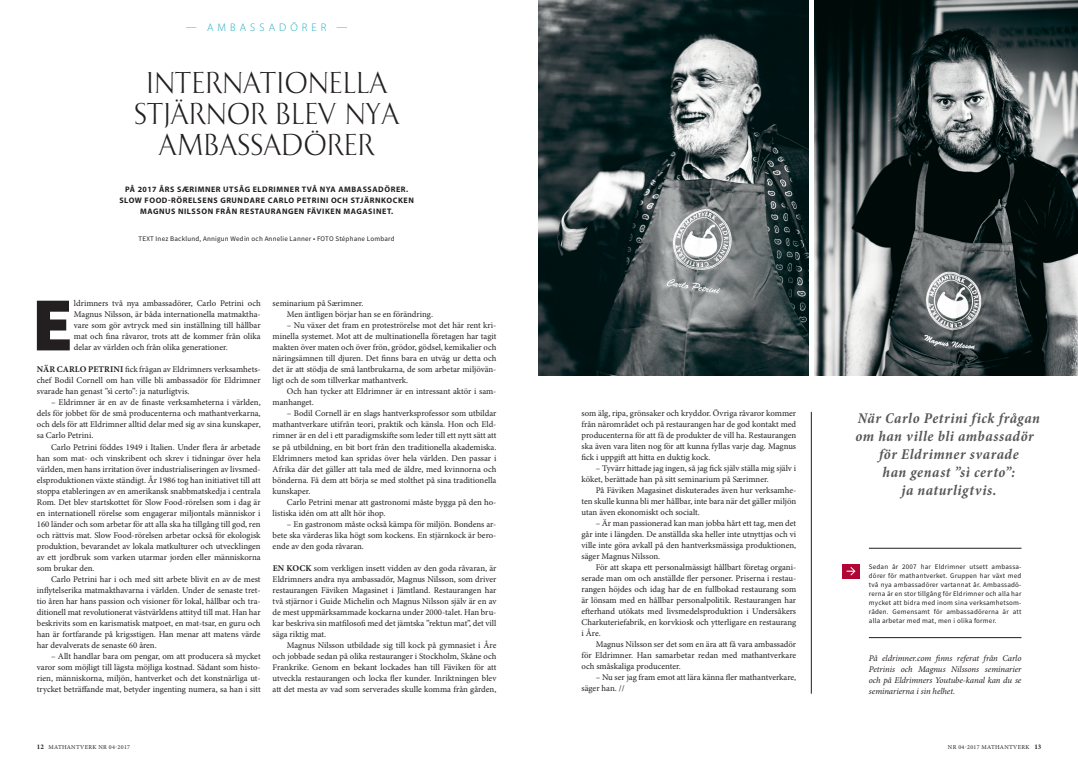
<style>
.page{position:relative;width:1078px;height:766px;background:#fff}
.page>*{position:absolute;margin:0;border:0;box-sizing:border-box;transform-origin:0 0}
.t1{font:900 76.4px "Source Sans Pro";color:#231f20}
.t2{font:31px "Bodebeck LT Std";color:#231f20}
.t3{font:italic 700 condensed 15px/18px "Minion Pro";letter-spacing:.035em;color:#57585a}
.Mellanrubrik{font:300 11px "Myriad Pro";letter-spacing:.37em;color:#1dacc1}
.t4{font:8.8px/11px "Minion Pro";color:#231f20;text-align:justify}
.t5{font:italic 8.8px/11px "Minion Pro";letter-spacing:-.005em;color:#231f20;text-align:justify}
.t6{font:700 8px/11px "Myriad Pro";letter-spacing:.07em;color:#231f20;text-align:center}
.t7{font:7px/9px "Source Sans Pro";letter-spacing:.03em;color:#231f20;text-align:justify}
.t8{font:6px "Minion Pro";letter-spacing:.05em;color:#231f20}
.s1{font-weight:700}
.s2{font-weight:700;font-size:7px}
</style>
<div class="page">
<img style="left:539px;top:0;width:269px;height:376px">
<img style="left:814px;top:0;width:263px;height:376px">
<hr style="left:868px;top:548px;width:153px;height:1px;background:#231f20">
<hr style="left:810px;top:411px;width:1px;height:282px;background:#231f20">
<hr style="left:868px;top:637px;width:153px;height:1px;background:#231f20">
<div style="left:842px;top:564px;width:17px;height:14px;background:#b10535"></div>
<svg style="left:846px;top:567px;width:9px;height:8px"></svg>
<p class="Mellanrubrik" style="left:186px;top:21px;width:163px">— AMBASSADÖRER —</p>
<p class="t2" style="left:146px;top:66px;width:243px">INTERNATIONELLA</p>
<p class="t2" style="left:134px;top:97px;width:267px">STJÄRNOR BLEV NYA</p>
<p class="t2" style="left:159px;top:128px;width:217px">AMBASSADÖRER</p>
<p class="t6" style="left:125px;top:183px;width:284px">PÅ 2017 ÅRS SÆRIMNER UTSÅG ELDRIMNER TVÅ NYA AMBASSADÖRER.</p>
<p class="t6" style="left:119px;top:194px;width:296px">SLOW FOOD-RÖRELSENS GRUNDARE CARLO PETRINI OCH STJÄRNKOCKEN<br>MAGNUS NILSSON FRÅN RESTAURANGEN FÄVIKEN MAGASINET.</p>
<p class="t7" style="left:139px;top:234px;width:257px">TEXT Inez Backlund, Annigun Wedin och Annelie Lanner ■ FOTO Stéphane Lombard</p>
<p class="t1" style="left:31px;top:275px;width:44px">E</p>
<p class="t4" style="left:74px;top:298px;width:188px">ldrimners två nya ambassadörer, Carlo Petrini och Magnus Nilsson, är båda internationella matmaktha&shy;vare som gör avtryck med sin inställning till hållbar mat och fina råvaror, trots att de kommer från olika delar av världen och från olika generationer.</p>
<p class="t4" style="left:37px;top:364px;width:225px"><span class="s1">NÄR CARLO PETRINI</span> fick frågan av Eldrimners verksamhets&shy;chef Bodil Cornell om han ville bli ambassadör för Eldrimner svarade han genast ”sì certo”: ja naturligtvis.</p>
<p class="t4" style="left:37px;top:397px;width:225px;text-indent:14px">– Eldrimner är en av de finaste verksamheterna i världen, dels för jobbet för de små producenterna och mathantverkarna, och dels för att Eldrimner alltid delar med sig av sina kunskaper, sa Carlo Petrini.</p>
<p class="t4" style="left:37px;top:441px;width:225px;text-indent:14px">Carlo Petrini föddes 1949 i Italien. Under flera år arbetade han som mat- och vinskribent och skrev i tidningar över hela världen, men hans irritation över industrialiseringen av livsmed&shy;elsproduktionen växte ständigt. År 1986 tog han initiativet till att stoppa etableringen av en amerikansk snabbmatskedja i centrala Rom. Det blev startskottet för Slow Food-rörelsen som i dag är en internationell rörelse som engagerar miljontals människor i 160 länder och som arbetar för att alla ska ha tillgång till god, ren och rättvis mat. Slow Food-rörelsen arbetar också för ekologisk produktion, bevarandet av lokala matkulturer och utvecklingen av ett jordbruk som varken utarmar jorden eller människorna som brukar den.</p>
<p class="t4" style="left:37px;top:573px;width:225px;text-indent:14px">Carlo Petrini har i och med sitt arbete blivit en av de mest inflytelserika matmakthavarna i världen. Under de senaste tret&shy;tio åren har hans passion och visioner för lokal, hållbar och tra&shy;ditionell mat revolutionerat västvärldens attityd till mat. Han har beskrivits som en karismatisk matpoet, en mat-tsar, en guru och han är fortfarande på krigsstigen. Han menar att matens värde har devalverats de senaste 60 åren.</p>
<p class="t4" style="left:37px;top:650px;width:225px;text-indent:14px">– Allt handlar bara om pengar, om att producera så mycket varor som möjligt till lägsta möjliga kostnad. Sådant som histo&shy;rien, människorna, miljön, hantverket och det konstnärliga ut&shy;trycket beträffande mat, betyder ingenting numera, sa han i sitt</p>
<p class="t4" style="left:272px;top:298px;width:92px">seminarium på Særimner.</p>
<p class="t4" style="left:287px;top:309px;width:148px">Men äntligen börjar han se en förändring.</p>
<p class="t4" style="left:272px;top:320px;width:225px;text-indent:14px">– Nu växer det fram en proteströrelse mot det här rent kri&shy;minella systemet. Mot att de multinationella företagen har tagit makten över maten och över frön, grödor, gödsel, kemikalier och näringsämnen till djuren. Det finns bara en utväg ur detta och det är att stödja de små lantbrukarna, de som arbetar miljövän&shy;ligt och de som tillverkar mathantverk.</p>
<p class="t4" style="left:272px;top:386px;width:225px;text-indent:14px">Och han tycker att Eldrimner är en intressant aktör i sam&shy;manhanget.</p>
<p class="t4" style="left:272px;top:408px;width:225px;text-indent:14px">– Bodil Cornell är en slags hantverksprofessor som utbildar mathantverkare utifrån teori, praktik och känsla. Hon och Eld&shy;rimner är en del i ett paradigmskifte som leder till ett nytt sätt att se på utbildning, en bit bort från den traditionella akademiska.<br>Eldrimners metod kan spridas över hela världen. Den passar i Afrika där det gäller att tala med de äldre, med kvinnorna och bönderna. Få dem att börja se med stolthet på sina traditionella kunskaper.</p>
<p class="t4" style="left:272px;top:496px;width:225px;text-indent:14px">Carlo Petrini menar att gastronomi måste bygga på den ho&shy;listiska idén om att allt hör ihop.</p>
<p class="t4" style="left:272px;top:518px;width:225px;text-indent:14px">– En gastronom måste också kämpa för miljön. Bondens ar&shy;bete ska värderas lika högt som kockens. En stjärnkock är bero&shy;ende av den goda råvaran.</p>
<p class="t4" style="left:272px;top:562px;width:225px"><span class="s1">EN KOCK</span> som verkligen insett vidden av den goda råvaran, är Eldrimners andra nya ambassadör, Magnus Nilsson, som driver restaurangen Fäviken Magasinet i Jämtland. Restaurangen har två stjärnor i Guide Michelin och Magnus Nilsson själv är en av de mest uppmärksammade kockarna under 2000-talet. Han bru&shy;kar beskriva sin matfilosofi med det jämtska ”rektun mat”, det vill säga riktig mat.</p>
<p class="t4" style="left:272px;top:639px;width:225px;text-indent:14px">Magnus Nilsson utbildade sig till kock på gymnasiet i Åre och jobbade sedan på olika restauranger i Stockholm, Skåne och Frankrike. Genom en bekant lockades han till Fäviken för att utveckla restaurangen och locka fler kunder. Inriktningen blev att det mesta av vad som serverades skulle komma från gården,</p>
<p class="t4" style="left:581px;top:407px;width:216px">som älg, ripa, grönsaker och kryddor. Övriga råvaror kommer från närområdet och på restaurangen har de god kontakt med producenterna för att få de produkter de vill ha. Restaurangen ska även vara liten nog för att kunna fyllas varje dag. Magnus fick i uppgift att hitta en duktig kock.</p>
<p class="t4" style="left:581px;top:462px;width:216px;text-indent:14px">– Tyvärr hittade jag ingen, så jag fick själv ställa mig själv i köket, berättade han på sitt seminarium på Særimner.</p>
<p class="t4" style="left:581px;top:484px;width:216px;text-indent:14px">På Fäviken Magasinet diskuterades även hur verksamhe&shy;ten skulle kunna bli mer hållbar, inte bara när det gäller miljön utan även ekonomiskt och socialt.</p>
<p class="t4" style="left:581px;top:517px;width:216px;text-indent:14px">– Är man passionerad kan man jobba hårt ett tag, men det går inte i längden. De anställda ska heller inte utnyttjas och vi ville inte göra avkall på den hantverksmässiga produktionen, säger Magnus Nilsson.</p>
<p class="t4" style="left:581px;top:561px;width:216px;text-indent:14px">För att skapa ett personalmässigt hållbart företag organi&shy;serade man om och anställde fler personer. Priserna i restau&shy;rangen höjdes och idag har de en fullbokad restaurang som är lönsam med en hållbar personalpolitik. Restaurangen har efterhand utökats med livsmedelsproduktion i Undersåkers Charkuteriefabrik, en korvkiosk och ytterligare en restaurang i Åre.</p>
<p class="t4" style="left:581px;top:638px;width:216px;text-indent:14px">Magnus Nilsson ser det som en ära att få vara ambassadör för Eldrimner. Han samarbetar redan med mathantverkare och småskaliga producenter.</p>
<p class="t4" style="left:581px;top:671px;width:216px;text-indent:14px">– Nu ser jag fram emot att lära känna fler mathantverkare, säger han. //</p>
<p class="t3" style="left:855px;top:408px;width:186px">När Carlo Petrini fick frågan om han ville bli ambassadör</p>
<p class="t3" style="left:878px;top:444px;width:141px">för Eldrimner svarade</p>
<p class="t3" style="left:882px;top:462px;width:134px">han genast ”sì certo”:</p>
<p class="t3" style="left:901px;top:480px;width:97px">ja naturligtvis.</p>
<p class="t7" style="left:868px;top:562px;width:154px">Sedan år 2007 har Eldrimner utsett ambassa&shy;dörer för mathantverket. Gruppen har växt med två nya ambassadörer vartannat år. Ambassadö&shy;rerna är en stor tillgång för Eldrimner och alla har mycket att bidra med inom sina verksamhetsom&shy;råden. Gemensamt för ambassadörerna är att alla arbetar med mat, men i olika former.</p>
<p class="t5" style="left:868px;top:652px;width:154px">På eldrimner.com finns referat från Carlo Petrinis och Magnus Nilssons seminarier och på Eldrimners Youtube-kanal kan du se seminarierna i sin helhet.</p>
<p class="t8" style="left:37px;top:743px;width:95px"><span class="s2">12</span> MATHANTVERK NR 04-2017</p>
<p class="t8" style="left:947px;top:743px;width:95px">NR 04-2017 MATHANTVERK <span class="s2">13</span></p>
</div>
